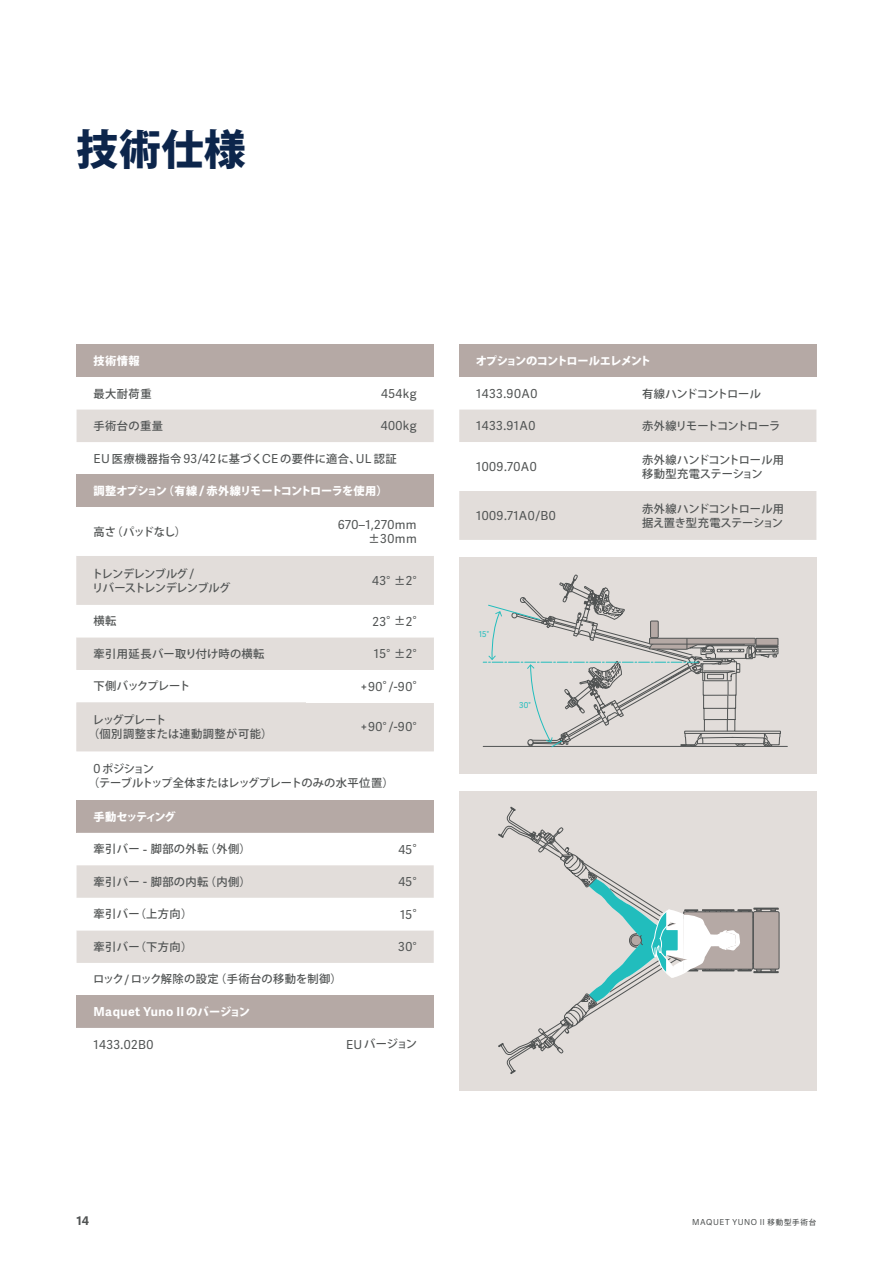
<style>
.page{position:relative;width:893px;height:1263px;background:#fff}
.page>*{position:absolute;margin:0;border:0;box-sizing:border-box;transform-origin:0 0}
.大見出し{font:800 42px "Koz Go Pr 6 N";color:#0c254b}
.表中_文字{font:12.3px "Adelle Sans";letter-spacing:.035em;color:#505353}
.表中_文字_白抜き{font:700 12.3px "Adelle Sans";letter-spacing:.035em;color:#fff}
.t1{font:700 12px "Adelle Sans";color:#505353}
.表中_文字-2{font:500 11.25px "Koz Go Pr 6 N";letter-spacing:.04em;color:#505353}
.表中_文字-3{font:500 11.25px "Koz Go Pr 6 N";letter-spacing:.01em;color:#505353}
.表中_文字-4{font:500 11.25px "Koz Go Pr 6 N";letter-spacing:.03em;color:#505353}
.表中_文字_白抜き-2{font:800 11.25px "Koz Go Pr 6 N";letter-spacing:-.05em;color:#fff}
.表中_文字-5{font:500 11.25px "Koz Go Pr 6 N";letter-spacing:-.02em;color:#505353}
.表中_文字-6{font:500 11.25px "Koz Go Pr 6 N";letter-spacing:-.01em;color:#505353}
.表中_文字_白抜き-3{font:800 11.25px "Koz Go Pr 6 N";letter-spacing:-.02em;color:#fff}
.表中_文字_白抜き-4{font:800 11.25px "Koz Go Pr 6 N";letter-spacing:-.095em;color:#fff}
.表中_文字-7{font:500 11.25px "Koz Go Pr 6 N";letter-spacing:-.07em;color:#505353}
.表中_文字-8{font:500 11.25px "Koz Go Pr 6 N";letter-spacing:-.025em;color:#505353}
.表中_文字-9{font:500 11.25px "Koz Go Pr 6 N";letter-spacing:-.06em;color:#505353}
.表中_文字-10{font:500 11.25px "Koz Go Pr 6 N";letter-spacing:-.035em;color:#505353}
.表中_文字-11{font:500 11.25px "Koz Go Pr 6 N";letter-spacing:-.015em;color:#505353}
.表中_文字-12{font:500 11.25px "Koz Go Pr 6 N";letter-spacing:-.05em;color:#505353}
.表中_文字-13{font:500 11.25px "Koz Go Pr 6 N";letter-spacing:-.045em;color:#505353}
.表中_文字_白抜き-5{font:800 11.25px "Koz Go Pr 6 N";letter-spacing:-.12em;color:#fff}
.表中_文字-14{font:500 11.25px "Koz Go Pr 6 N";letter-spacing:-.065em;color:#505353}
.t2{font:8.25px "Adelle Sans";letter-spacing:.065em;color:#505353}
.t3{font:8.1px "Adelle Sans";color:#21bdbd}
.s1{font-family:"Adelle Sans";font-weight:400;font-size:12.3px}
.s2{font-family:"Adelle Sans";font-weight:700;font-size:12.3px}
.s3{font-family:"Koz Go Pr 6 N";font-weight:500;font-size:11.25px}
.s4{font-family:"Koz Go Pr 6 N";font-weight:800;font-size:11.25px}
.s5{font-family:"Koz Go Pr 6 N";font-weight:500;font-size:7.5px}
</style>
<div class="page">
<div style="left:459px;top:791px;width:357px;height:300px;background:#e2ddda"></div>
<svg style="left:498px;top:807px;width:281px;height:268px"></svg>
<div style="left:459px;top:557px;width:357px;height:217px;background:#e2ddda"></div>
<hr style="left:483px;top:746px;width:304px;height:1px;background:#505353">
<svg style="left:483px;top:575px;width:298px;height:172px"></svg>
<div style="left:77px;top:345px;width:357px;height:32px;background:#b5a9a5"></div>
<svg style="left:77px;top:409px;width:357px;height:66px"></svg>
<div style="left:459px;top:345px;width:357px;height:32px;background:#b5a9a5"></div>
<svg style="left:459px;top:409px;width:357px;height:1px"></svg>
<div style="left:459px;top:410px;width:357px;height:130px;background:#e2ddda"></div>
<svg style="left:459px;top:442px;width:357px;height:49px"></svg>
<div style="left:77px;top:475px;width:357px;height:32px;background:#b5a9a5"></div>
<svg style="left:77px;top:556px;width:357px;height:195px;fill:#e2ddda"></svg>
<svg style="left:77px;top:605px;width:357px;height:32px"></svg>
<div style="left:306px;top:670px;width:128px;height:32px;background:#fff"></div>
<div style="left:77px;top:800px;width:357px;height:33px;background:#b5a9a5"></div>
<svg style="left:77px;top:865px;width:357px;height:98px"></svg>
<div style="left:77px;top:995px;width:357px;height:33px;background:#b5a9a5"></div>
<p class="大見出し" style="left:77px;top:125px;width:171px">技術仕様</p>
<p class="表中_文字_白抜き-2" style="left:94px;top:355px;width:48px">技術情報</p>
<p class="表中_文字-3" style="left:94px;top:387px;width:60px">最大耐荷重</p>
<p class="表中_文字" style="left:381px;top:385px;width:37px">454kg</p>
<p class="表中_文字-3" style="left:94px;top:420px;width:71px">手術台の重量</p>
<p class="表中_文字" style="left:381px;top:417px;width:37px">400kg</p>
<p class="表中_文字-2" style="left:94px;top:452px;width:305px"><span class="s1">EU</span>医療機器指令<span class="s1">93/42</span>に基づく<span class="s1">CE</span>の要件に適合、<span class="s1">UL</span>認証</p>
<p class="表中_文字_白抜き-2" style="left:94px;top:485px;width:296px">調整オプション（有線 <span class="s2">/</span> 赤外線リモートコントローラを使用）</p>
<p class="表中_文字-3" style="left:94px;top:525px;width:94px">高さ（パッドなし）</p>
<p class="表中_文字_白抜き-3" style="left:174px;top:485px;width:247px">コード付き<span class="s2">/</span> 赤外線リモー コントロールを使用）</p>
<p class="表中_文字" style="left:338px;top:516px;width:80px">670–1,270mm</p>
<p class="表中_文字" style="left:369px;top:530px;width:50px"><span class="s3">±</span>30mm</p>
<p class="表中_文字-12" style="left:92px;top:567px;width:104px">トレンデレンブルグ<span class="s1">/</span></p>
<p class="表中_文字-9" style="left:92px;top:581px;width:140px">リバーストレンデレンブルグ</p>
<p class="表中_文字" style="left:372px;top:572px;width:53px">43<span class="s3">°±</span>2<span class="s3">°</span></p>
<p class="表中_文字-3" style="left:94px;top:615px;width:24px">横転</p>
<p class="表中_文字" style="left:373px;top:613px;width:52px">23<span class="s3">°±</span>2<span class="s3">°</span></p>
<p class="表中_文字-4" style="left:94px;top:647px;width:173px">牽引用延長バー取り付け時の横転</p>
<p class="表中_文字" style="left:374px;top:645px;width:51px">15<span class="s3">°±</span>2<span class="s3">°</span></p>
<p class="表中_文字-13" style="left:94px;top:680px;width:98px">下側バックプレート</p>
<p class="表中_文字" style="left:361px;top:678px;width:64px">+90<span class="s3">°</span>/-90<span class="s3">°</span></p>
<p class="表中_文字-14" style="left:93px;top:713px;width:75px">レッグプレート</p>
<p class="表中_文字-2" style="left:88px;top:728px;width:186px">（個別調整または連動調整が可能）</p>
<p class="表中_文字" style="left:361px;top:718px;width:64px">+90<span class="s3">°</span>/-90<span class="s3">°</span></p>
<p class="表中_文字-3" style="left:94px;top:762px;width:62px"><span class="s1">0</span> ポジション</p>
<p class="表中_文字-5" style="left:88px;top:777px;width:307px">（テーブルトップ全体またはレッグプレートのみの水平位置）</p>
<p class="表中_文字_白抜き-5" style="left:94px;top:810px;width:84px">手動セッティング</p>
<p class="表中_文字-2" style="left:94px;top:843px;width:159px">牽引バー <span class="s1">-</span> 脚部の外転（外側）</p>
<p class="表中_文字" style="left:398px;top:840px;width:27px">45<span class="s3">°</span></p>
<p class="表中_文字-2" style="left:94px;top:875px;width:159px">牽引バー <span class="s1">-</span> 脚部の内転（内側）</p>
<p class="表中_文字" style="left:398px;top:873px;width:27px">45<span class="s3">°</span></p>
<p class="表中_文字-3" style="left:94px;top:908px;width:100px">牽引バー（上方向）</p>
<p class="表中_文字" style="left:400px;top:905px;width:25px">15<span class="s3">°</span></p>
<p class="表中_文字-3" style="left:94px;top:940px;width:100px">牽引バー（下方向）</p>
<p class="表中_文字" style="left:398px;top:938px;width:27px">30<span class="s3">°</span></p>
<p class="表中_文字-4" style="left:93px;top:973px;width:250px">ロック<span class="s1">/</span>ロック解除の設定（手術台の移動を制御）</p>
<p class="表中_文字_白抜き" style="left:94px;top:1003px;width:158px">Maquet Yuno II<span class="s4">のバージョン</span></p>
<p class="表中_文字" style="left:94px;top:1035px;width:61px">1433.02B0</p>
<p class="表中_文字-3" style="left:346px;top:1038px;width:73px"><span class="s1">EU</span> バージョン</p>
<p class="表中_文字_白抜き-4" style="left:476px;top:355px;width:177px">オプションのコントロールエレメント</p>
<p class="表中_文字" style="left:476px;top:385px;width:63px">1433.90A0</p>
<p class="表中_文字-10" style="left:642px;top:387px;width:120px">有線ハンドコントロール</p>
<p class="表中_文字" style="left:476px;top:417px;width:61px">1433.91A0</p>
<p class="表中_文字-7" style="left:642px;top:420px;width:140px">赤外線リモートコントローラ</p>
<p class="表中_文字" style="left:476px;top:458px;width:62px">1009.70A0</p>
<p class="表中_文字-6" style="left:642px;top:453px;width:144px">赤外線ハンドコントロール用</p>
<p class="表中_文字-11" style="left:642px;top:467px;width:122px">移動型充電ステーション</p>
<p class="表中_文字" style="left:476px;top:507px;width:81px">1009.71A0/B0</p>
<p class="t3" style="left:479px;top:628px;width:12px">15°</p>
<p class="t3" style="left:519px;top:699px;width:13px">30°</p>
<p class="表中_文字-6" style="left:642px;top:502px;width:144px">赤外線ハンドコントロール用</p>
<p class="表中_文字-8" style="left:642px;top:516px;width:143px">据え置き型充電ステーション</p>
<p class="t1" style="left:77px;top:1211px;width:14px">14</p>
<p class="t2" style="left:692px;top:1216px;width:126px">MAQUET YUNO II <span class="s5">移動型手術台</span></p>
</div>
